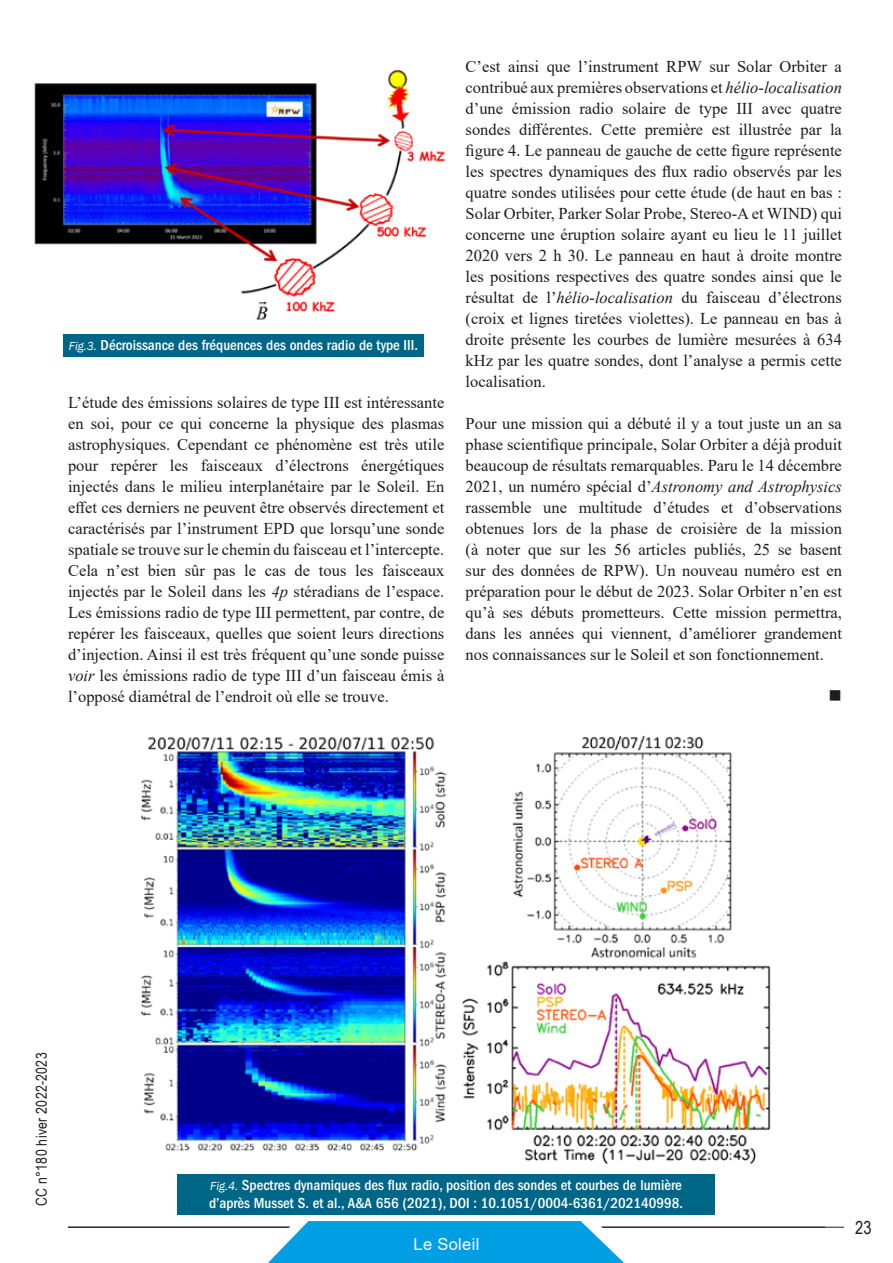
<style>
.page{position:relative;width:893px;height:1263px;background:#fff}
.page>*{position:absolute;margin:0;border:0;box-sizing:border-box;transform-origin:0 0}
.t1{font:18px "Arial Narrow";color:#1d1d1b}
.t2{font:18px "Wingdings";color:#1d1d1b}
.t3{font:16.5px/21px "Times New Roman";color:#1d1d1b;text-align:justify}
.t4{font:16.5px "Arial";letter-spacing:.02em;color:#fff}
.t5{font:500 condensed 15px/18px "ITC Franklin Gothic Std";color:#fff}
.t6{font:15px "Arial Narrow";letter-spacing:.02em;color:#1d1d1b}
.s1{font-family:"Franklin Gothic";font-weight:400;font-style:italic;font-stretch:normal;font-size:12px}
.s2{font-style:italic}
</style>
<div class="page">
<hr style="left:68px;top:1227px;width:776px;height:1px;background:#1d1d1b">
<svg style="left:238px;top:1221px;width:419px;height:42px"></svg>
<img style="left:140px;top:735px;width:631px;height:430px">
<img style="left:34px;top:70px;width:412px;height:250px">
<div style="left:63px;top:334px;width:361px;height:22px;background:#068"></div>
<div style="left:178px;top:1174px;width:536px;height:40px;background:#068"></div>
<p class="t5" style="left:69px;top:336px;width:351px"><span class="s1">Fig.3.</span> Décroissance des fréquences des ondes radio de type III.</p>
<p class="t3" style="left:68px;top:391px;width:378px">L’étude des émissions solaires de type III est intéressante en soi, pour ce qui concerne la physique des plasmas astrophysiques. Cependant ce phénomène est très utile pour repérer les faisceaux d’électrons énergétiques injectés dans le milieu interplanétaire par le Soleil. En effet ces derniers ne peuvent être observés directement et caractérisés par l’instrument EPD que lorsqu’une sonde spatiale se trouve sur le chemin du faisceau et l’intercepte.<br>Cela n’est bien sûr pas le cas de tous les faisceaux injectés par le Soleil dans les <span class="s2">4p</span> stéradians de l’espace.<br>Les émissions radio de type III permettent, par contre, de repérer les faisceaux, quelles que soient leurs directions d’injection. Ainsi il est très fréquent qu’une sonde puisse <span class="s2">voir</span> les émissions radio de type III d’un faisceau émis à l’opposé diamétral de l’endroit où elle se trouve.</p>
<p class="t3" style="left:466px;top:56px;width:378px">C’est ainsi que l’instrument RPW sur Solar Orbiter a contribué aux premières observations et <span class="s2">hélio-localisation </span>d’une émission radio solaire de type III avec quatre sondes différentes. Cette première est illustrée par la figure 4. Le panneau de gauche de cette figure représente les spectres dynamiques des flux radio observés par les quatre sondes utilisées pour cette étude (de haut en bas :<br>Solar Orbiter, Parker Solar Probe, Stereo-A et WIND) qui concerne une éruption solaire ayant eu lieu le 11 juillet 2020 vers 2 h 30. Le panneau en haut à droite montre les positions respectives des quatre sondes ainsi que le résultat de l’<span class="s2">hélio-localisation</span> du faisceau d’électrons (croix et lignes tiretées violettes). Le panneau en bas à droite présente les courbes de lumière mesurées à 634 kHz par les quatre sondes, dont l’analyse a permis cette localisation.</p>
<p class="t3" style="left:466px;top:413px;width:378px">Pour une mission qui a débuté il y a tout juste un an sa phase scientifique principale, Solar Orbiter a déjà produit beaucoup de résultats remarquables. Paru le 14 décembre 2021, un numéro spécial d’<span class="s2">Astronomy and Astrophysics </span>rassemble une multitude d’études et d’observations obtenues lors de la phase de croisière de la mission (à noter que sur les 56 articles publiés, 25 se basent sur des données de RPW). Un nouveau numéro est en préparation pour le début de 2023. Solar Orbiter n’en est qu’à ses débuts prometteurs. Cette mission permettra, dans les années qui viennent, d’améliorer grandement nos connaissances sur le Soleil et son fonctionnement.</p>
<p class="t2" style="left:828px;top:686px;width:15px">■</p>
<p class="t6" style="left:31px;top:1206px;width:155px;rotate:-90deg">CC n°180 hiver 2022-2023</p>
<p class="t5" style="left:209px;top:1176px;width:476px"><span class="s1">Fig.4.</span> Spectres dynamiques des flux radio, position des sondes et courbes de lumière d’après Musset S. et al., A&amp;A 656 (2021), DOI : 10.1051/0004-6361/202140998.</p>
<p class="t4" style="left:413px;top:1233px;width:67px">Le Soleil</p>
<p class="t1" style="left:855px;top:1214px;width:18px">23</p>
</div>
